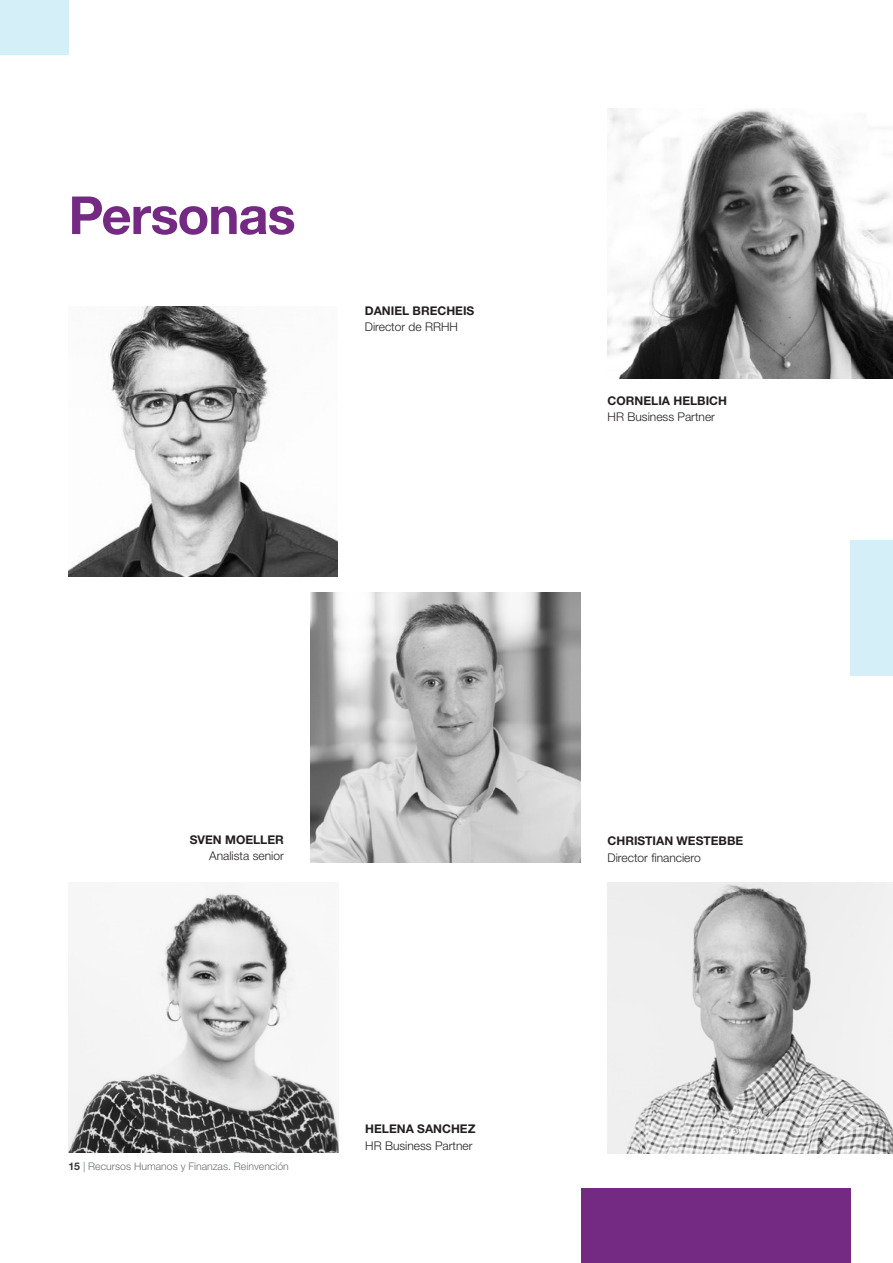
<style>
.page{position:relative;width:893px;height:1263px;background:#fff}
.page>*{position:absolute;margin:0;border:0;box-sizing:border-box;transform-origin:0 0}
.t1{font:700 52.5px "Helvetica Neue LT Pro";letter-spacing:-.02em;color:#742983}
.t2{font:300 12px "Helvetica Neue LT Pro";color:#231f20}
.t3{font:700 12px "Helvetica Neue LT Pro";color:#231f20}
.t4{font:300 10.5px "Helvetica Neue LT Pro";color:#6c7070}
.s1{font-weight:700;color:#33393c}
</style>
<div class="page">
<img style="left:68px;top:883px;width:270px;height:269px">
<img style="left:68px;top:306px;width:270px;height:270px">
<img style="left:608px;top:882px;width:285px;height:271px">
<div style="left:0;top:0;width:68px;height:54px;background:#d5eff8"></div>
<img style="left:608px;top:108px;width:285px;height:270px">
<img style="left:311px;top:593px;width:270px;height:270px">
<div style="left:581px;top:1188px;width:269px;height:75px;background:#742983"></div>
<div style="left:850px;top:540px;width:43px;height:135px;background:#d5eff8"></div>
<h1 class="t1" style="left:68px;top:182px;width:229px">Personas</h1>
<p class="t3" style="left:365px;top:303px;width:111px">DANIEL BRECHEIS</p>
<p class="t2" style="left:365px;top:319px;width:95px">Director de RRHH</p>
<p class="t3" style="left:608px;top:393px;width:121px">CORNELIA HELBICH</p>
<p class="t2" style="left:608px;top:409px;width:109px">HR Business Partner</p>
<p class="t3" style="left:190px;top:832px;width:96px">SVEN MOELLER</p>
<p class="t2" style="left:209px;top:848px;width:76px">Analista senior</p>
<p class="t4" style="left:68px;top:1160px;width:222px"><span class="s1">15</span> | Recursos Humanos y Finanzas. Reinvención</p>
<p class="t3" style="left:365px;top:1121px;width:112px">HELENA SANCHEZ</p>
<p class="t2" style="left:365px;top:1138px;width:109px">HR Business Partner</p>
<p class="t3" style="left:607px;top:833px;width:137px">CHRISTIAN WESTEBBE</p>
<p class="t2" style="left:607px;top:850px;width:95px">Director financiero</p>
</div>
